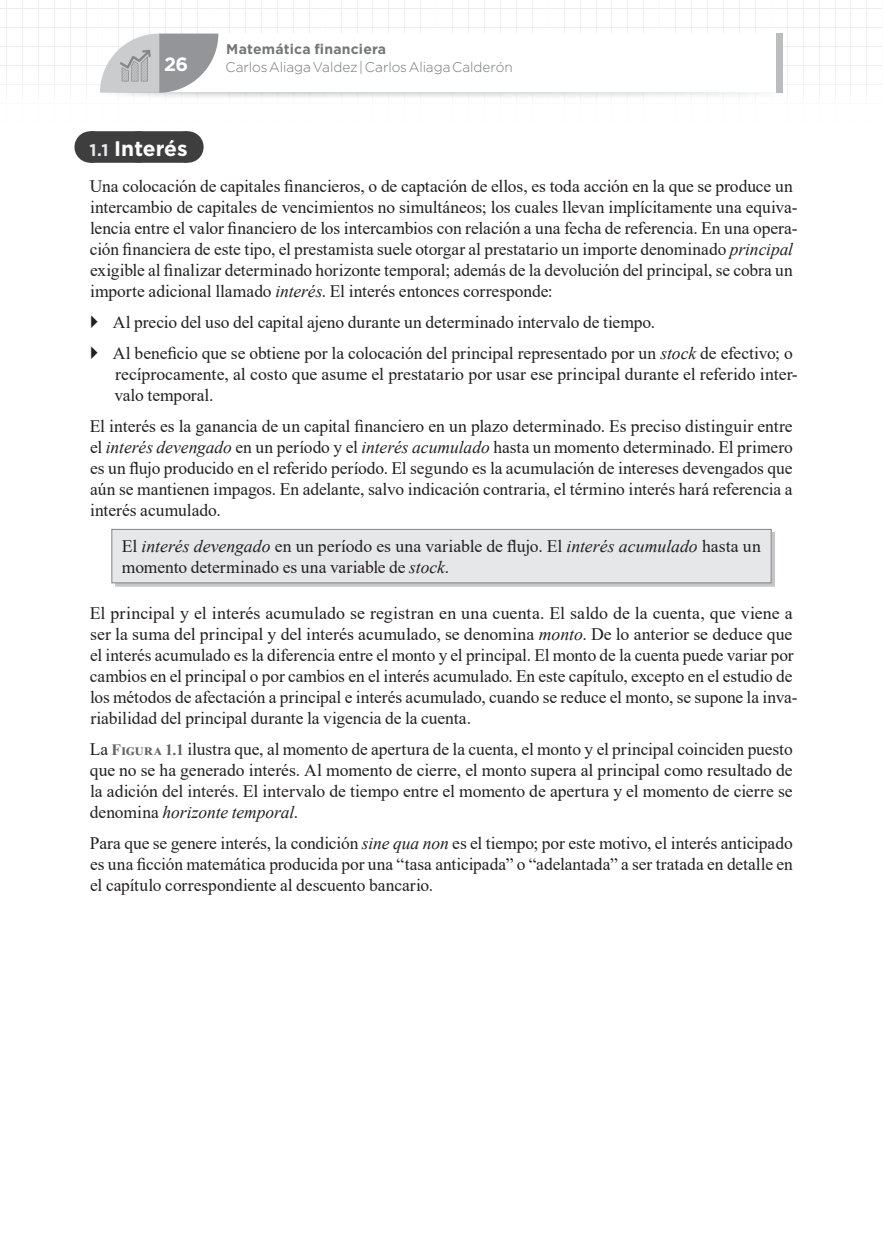
<style>
.page{position:relative;width:883px;height:1256px;background:#fff}
.page>*{position:absolute;margin:0;border:0;box-sizing:border-box;transform-origin:0 0}
.Subtítulos{font:700 21px "Gotham";letter-spacing:-.005em;color:#fff}
.t1{font:700 19.25px "Gotham";color:#fff}
.Texto{font:17.5px/21px "Times New Roman";letter-spacing:-.005em;color:#231f20}
.t2{font:300 14px "Gotham";letter-spacing:-.005em;color:#757679}
.t3{font:700 14px "Gotham";letter-spacing:.015em;color:#757679}
.s1{font-size:16.8px;color:#e6e7e9}
.s2{font-style:italic}
.s3{font-weight:700;font-size:15.75px;color:#636366}
</style>
<div class="page">
<svg style="left:0;top:0;width:883px;height:98px"></svg>
<div style="left:90px;top:131px;width:97px;height:32px;background:#3e3e3f"></div>
<svg style="left:139px;top:131px;width:24px;height:32px"></svg>
<hr style="left:187px;top:131px;width:1px;height:32px;background:#3e3e3f">
<div style="left:115px;top:532px;width:660px;height:54px;background:#3e3e3f;opacity:.3"></div>
<div style="left:112px;top:529px;width:659px;height:53px;background:#e6e7e9"></div>
<div style="left:112px;top:529px;width:659px;height:54px;border:1px solid #808285"></div>
<p class="t1" style="left:164px;top:51px;width:26px">26</p>
<p class="t3" style="left:226px;top:40px;width:161px">Matemática financiera</p>
<p class="t2" style="left:225px;top:58px;width:289px">Carlos Aliaga Valdez | Carlos Aliaga Calderón</p>
<p class="Subtítulos" style="left:90px;top:134px;width:99px"><span class="s1">1.1</span> Interés</p>
<p class="Texto" style="left:90px;top:175px;width:709px">Una colocación de capitales financieros, o de captación de ellos, es toda acción en la que se produce un intercambio de capitales de vencimientos no simultáneos; los cuales llevan implícitamente una equiva&shy;lencia entre el valor financiero de los intercambios con relación a una fecha de referencia. En una opera&shy;ción financiera de este tipo, el prestamista suele otorgar al prestatario un importe denominado <span class="s2">principal </span>exigible al finalizar determinado horizonte temporal; además de la devolución del principal, se cobra un importe adicional llamado <span class="s2">interés</span>. El interés entonces corresponde:</p>
<p class="Texto" style="left:113px;top:311px;width:544px">Al precio del uso del capital ajeno durante un determinado intervalo de tiempo.</p>
<p class="Texto" style="left:113px;top:342px;width:686px">Al beneficio que se obtiene por la colocación del principal representado por un <span class="s2">stock</span> de efectivo; o recíprocamente, al costo que asume el prestatario por usar ese principal durante el referido inter&shy;valo temporal.</p>
<p class="Texto" style="left:90px;top:414px;width:704px;text-align:justify">El interés es la ganancia de un capital financiero en un plazo determinado. Es preciso distinguir entre el <span class="s2">interés devengado</span> en un período y el <span class="s2">interés acumulado</span> hasta un momento determinado. El primero es un flujo producido en el referido período. El segundo es la acumulación de intereses devengados que aún se mantienen impagos. En adelante, salvo indicación contraria, el término interés hará referencia a interés acumulado.</p>
<p class="Texto" style="left:122px;top:534px;width:641px">El <span class="s2">interés devengado</span> en un período es una variable de flujo. El <span class="s2">interés acumulado</span> hasta un momento determinado es una variable de <span class="s2">stock</span>.</p>
<p class="Texto" style="left:90px;top:602px;width:709px">El principal y el interés acumulado se registran en una cuenta. El saldo de la cuenta, que viene a ser la suma del principal y del interés acumulado, se denomina <span class="s2">monto</span>. De lo anterior se deduce que el interés acumulado es la diferencia entre el monto y el principal. El monto de la cuenta puede variar por cambios en el principal o por cambios en el interés acumulado. En este capítulo, excepto en el estudio de los métodos de afectación a principal e interés acumulado, cuando se reduce el monto, se supone la inva&shy;riabilidad del principal durante la vigencia de la cuenta.</p>
<p class="Texto" style="left:90px;top:738px;width:704px;text-align:justify">La <span class="s3">Figura 1.1</span> ilustra que, al momento de apertura de la cuenta, el monto y el principal coinciden puesto que no se ha generado interés. Al momento de cierre, el monto supera al principal como resultado de la adición del interés. El intervalo de tiempo entre el momento de apertura y el momento de cierre se denomina <span class="s2">horizonte temporal</span>.</p>
<p class="Texto" style="left:90px;top:831px;width:704px;text-align:justify">Para que se genere interés, la condición <span class="s2">sine qua non</span> es el tiempo; por este motivo, el interés anticipado es una ficción matemática producida por una “tasa anticipada” o “adelantada” a ser tratada en detalle en el capítulo correspondiente al descuento bancario.</p>
</div>
